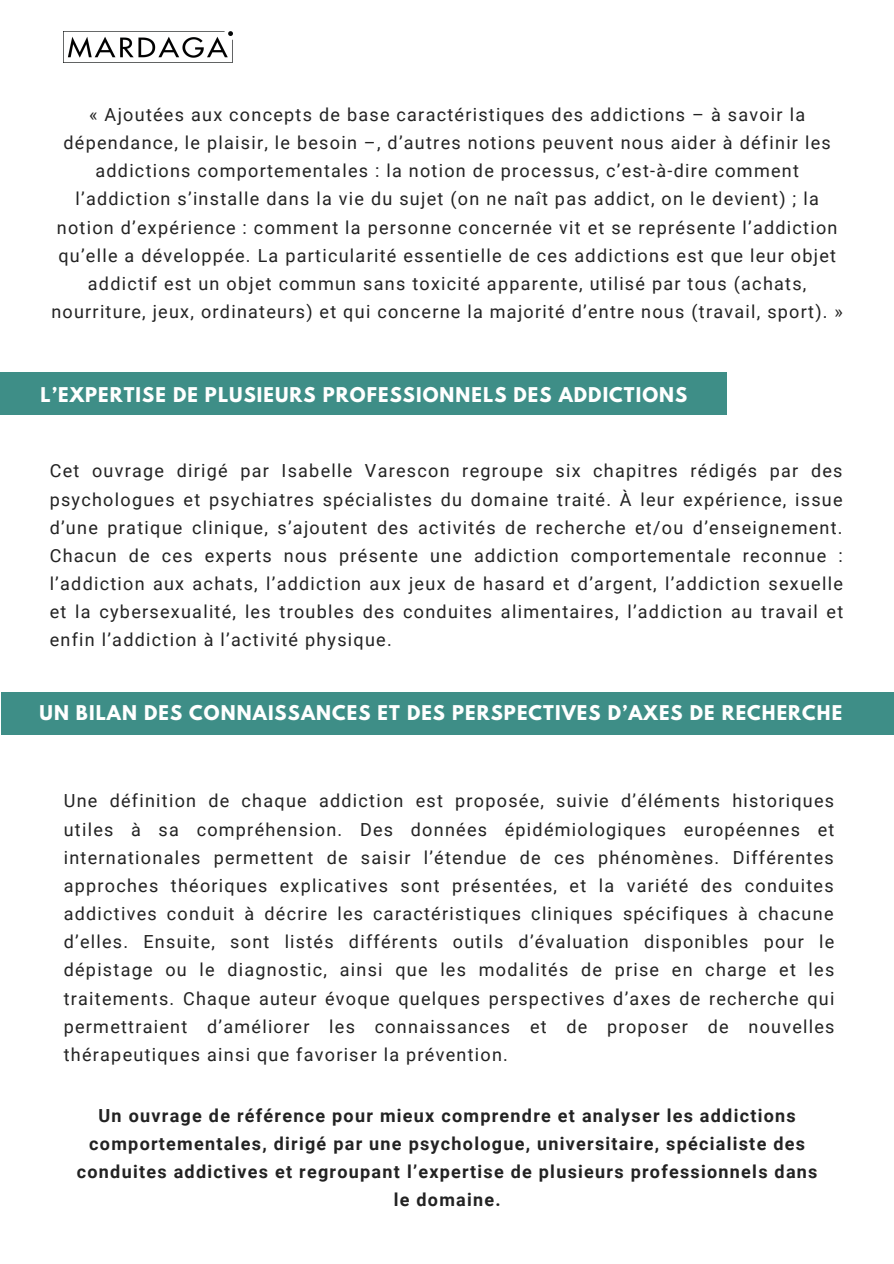
<style>
.page{position:relative;width:894px;height:1264px;background:#fff}
.page>*{position:absolute;margin:0;border:0;box-sizing:border-box;transform-origin:0 0}
.t1{font:18px/28.2px "Roboto";letter-spacing:.07em;color:#222;text-align:justify}
.t2{font:700 18px/28.2px "Roboto";letter-spacing:.07em;color:#222;text-align:center}
.t3{font:700 18px "League Spartan";letter-spacing:.06em;color:#fff}
</style>
<div class="page">
<div style="left:0;top:372px;width:726px;height:43px;background:#3e8e87"></div>
<div style="left:1px;top:692px;width:892px;height:42px;background:#3e8e87"></div>
<img style="left:64px;top:31px;width:169px;height:32px">
<p class="t1" style="left:51px;top:101px;width:793px;text-align:center">« Ajoutées aux concepts de base caractéristiques des addictions – à savoir la dépendance, le plaisir, le besoin –, d’autres notions peuvent nous aider à définir les addictions comportementales : la notion de processus, c’est-à-dire comment l’addiction s’installe dans la vie du sujet (on ne naît pas addict, on le devient) ; la notion d’expérience : comment la personne concernée vit et se représente l’addiction qu’elle a développée. La particularité essentielle de ces addictions est que leur objet addictif est un objet commun sans toxicité apparente, utilisé par tous (achats, nourriture, jeux, ordinateurs) et qui concerne la majorité d’entre nous (travail, sport). »</p>
<p class="t3" style="left:41px;top:386px;width:648px">L’EXPERTISE DE PLUSIEURS PROFESSIONNELS DES ADDICTIONS</p>
<p class="t1" style="left:50px;top:457px;width:794px">Cet ouvrage dirigé par Isabelle Varescon regroupe six chapitres rédigés par des psychologues et psychiatres spécialistes du domaine traité. À leur expérience, issue d’une pratique clinique, s’ajoutent des activités de recherche et/ou d’enseignement.<br>Chacun de ces experts nous présente une addiction comportementale reconnue : l’addiction aux achats, l’addiction aux jeux de hasard et d’argent, l’addiction sexuelle et la cybersexualité, les troubles des conduites alimentaires, l’addiction au travail et enfin l’addiction à l’activité physique.</p>
<p class="t3" style="left:39px;top:703px;width:804px">UN BILAN DES CONNAISSANCES ET DES PERSPECTIVES D’AXES DE RECHERCHE</p>
<p class="t1" style="left:64px;top:787px;width:772px">Une définition de chaque addiction est proposée, suivie d’éléments historiques utiles à sa compréhension. Des données épidémiologiques européennes et internationales permettent de saisir l’étendue de ces phénomènes. Différentes approches théoriques explicatives sont présentées, et la variété des conduites addictives conduit à décrire les caractéristiques cliniques spécifiques à chacune d’elles. Ensuite, sont listés différents outils d’évaluation disponibles pour le dépistage ou le diagnostic, ainsi que les modalités de prise en charge et les traitements. Chaque auteur évoque quelques perspectives d’axes de recherche qui permettraient d’améliorer les connaissances et de proposer de nouvelles thérapeutiques ainsi que favoriser la prévention.</p>
<p class="t2" style="left:77px;top:1101px;width:742px">Un ouvrage de référence pour mieux comprendre et analyser les addictions comportementales, dirigé par une psychologue, universitaire, spécialiste des conduites addictives et regroupant l’expertise de plusieurs professionnels dans le domaine.</p>
</div>
